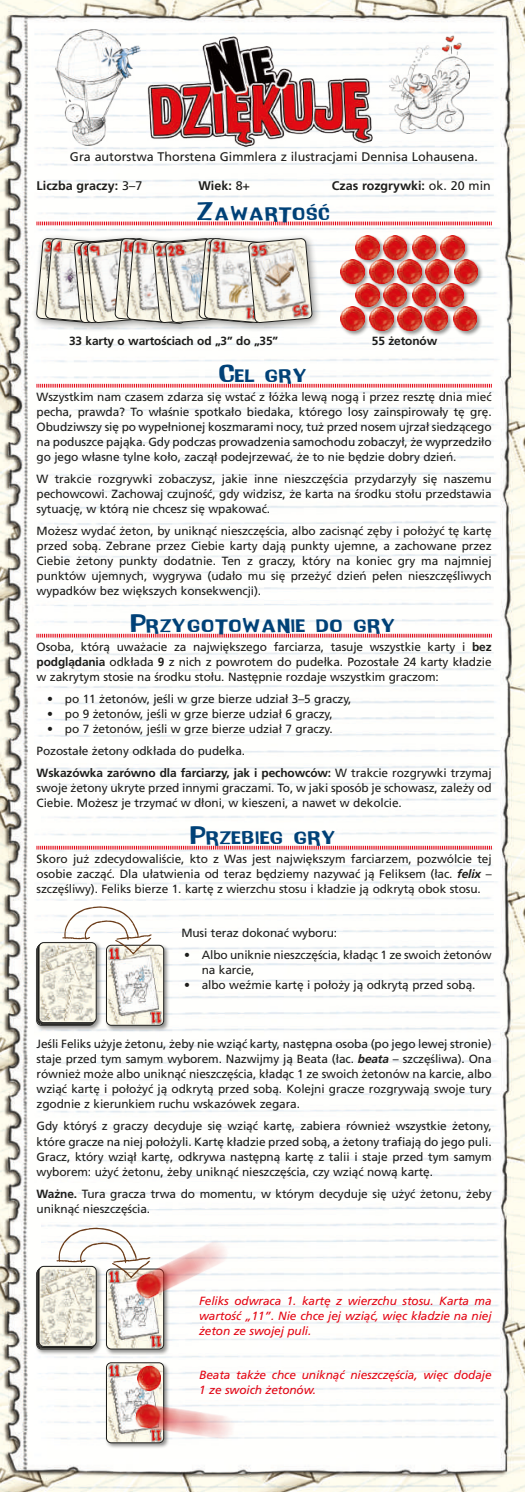
<style>
.page{position:relative;width:525px;height:1492px;background:#fff}
.page>*{position:absolute;margin:0;border:0;box-sizing:border-box;transform-origin:0 0}
.t1{font:25px "Intensa Fuente PL";color:#004177;scale:1.5 1}
.t2{font:12.5px "Frutiger LT Std";color:#1d1d1b}
.t3{font:700 12.5px "Frutiger LT Std";color:#1d1d1b}
.t4{font:11.88px/15px "Frutiger CE";letter-spacing:-.01em;color:#1d1d1b;text-align:justify}
.t5{font:italic 11.88px/15px "Frutiger CE";letter-spacing:-.01em;color:#e30614;text-align:justify}
.t6{font:700 11.88px "Frutiger CE";letter-spacing:-.01em;color:#1d1d1b}
.s1{font-weight:400}
.s2{font-weight:700}
.s3{font-weight:700;font-style:italic}
</style>
<div class="page">
<img style="left:0;top:0;width:524px;height:1491px">
<svg style="left:36px;top:221px;width:456px;height:5px;background:#f39a9f"></svg>
<svg style="left:36px;top:383px;width:456px;height:5px;background:#f39a9f"></svg>
<svg style="left:36px;top:633px;width:456px;height:5px;background:#ef979d"></svg>
<svg style="left:36px;top:845px;width:456px;height:5px;background:#f1999e"></svg>
<div style="left:32px;top:233px;width:289px;height:100px;background:#1d1d1b;opacity:.5"></div>
<svg style="left:36px;top:238px;width:276px;height:86px"></svg>
<div style="left:339px;top:234px;width:145px;height:103px;background:#1d1d1b;opacity:.5"></div>
<img style="left:340px;top:307px;width:24px;height:24px">
<img style="left:355px;top:283px;width:24px;height:24px">
<img style="left:369px;top:307px;width:24px;height:24px">
<img style="left:383px;top:283px;width:23px;height:24px">
<img style="left:397px;top:307px;width:24px;height:24px">
<img style="left:412px;top:283px;width:24px;height:24px">
<img style="left:424px;top:307px;width:23px;height:24px">
<img style="left:439px;top:283px;width:24px;height:24px">
<img style="left:453px;top:307px;width:23px;height:24px">
<img style="left:340px;top:259px;width:24px;height:24px">
<img style="left:355px;top:235px;width:24px;height:24px">
<img style="left:369px;top:259px;width:24px;height:24px">
<img style="left:383px;top:235px;width:23px;height:24px">
<img style="left:397px;top:259px;width:24px;height:24px">
<img style="left:412px;top:236px;width:24px;height:23px">
<img style="left:425px;top:259px;width:23px;height:24px">
<img style="left:440px;top:236px;width:24px;height:23px">
<img style="left:454px;top:259px;width:23px;height:24px">
<div style="left:105px;top:943px;width:65px;height:88px;background:#1d1d1b;opacity:.5"></div>
<img style="left:106px;top:945px;width:58px;height:80px">
<div style="left:106px;top:945px;width:58px;height:80px;border:1px solid #1d1d1b;border-radius:5px"></div>
<div style="left:35px;top:941px;width:68px;height:90px;background:#1d1d1b;opacity:.5"></div>
<div style="left:37px;top:944px;width:57px;height:80px;border:1px solid #1d1d1b;border-radius:5px"></div>
<div style="left:38px;top:942px;width:58px;height:81px;border:1px solid #1d1d1b;border-radius:5px"></div>
<img style="left:39px;top:942px;width:57px;height:80px">
<div style="left:39px;top:942px;width:57px;height:80px;border:1px solid #1d1d1b;border-radius:5px"></div>
<svg style="left:62px;top:906px;width:90px;height:48px"></svg>
<div style="left:105px;top:1360px;width:65px;height:88px;background:#1d1d1b;opacity:.5"></div>
<img style="left:106px;top:1362px;width:58px;height:80px">
<div style="left:106px;top:1362px;width:58px;height:80px;border:1px solid #1d1d1b;border-radius:5px"></div>
<img style="left:126px;top:1395px;width:126px;height:54px">
<img style="left:137px;top:1366px;width:24px;height:23px">
<div style="left:105px;top:1267px;width:65px;height:88px;background:#1d1d1b;opacity:.5"></div>
<img style="left:106px;top:1278px;width:58px;height:70px">
<div style="left:106px;top:1268px;width:58px;height:80px;border:1px solid #1d1d1b;border-radius:5px"></div>
<div style="left:35px;top:1264px;width:68px;height:91px;background:#1d1d1b;opacity:.5"></div>
<img style="left:39px;top:1266px;width:57px;height:80px">
<div style="left:39px;top:1266px;width:57px;height:80px;border:1px solid #1d1d1b;border-radius:5px"></div>
<img style="left:124px;top:1224px;width:125px;height:86px">
<svg style="left:56px;top:1227px;width:94px;height:51px"></svg>
<img style="left:56px;top:30px;width:40px;height:115px">
<img style="left:436px;top:36px;width:33px;height:97px">
<img style="left:96px;top:23px;width:340px;height:142px">
<p class="t2" style="left:70px;top:149px;width:409px">Gra autorstwa Thorstena Gimmlera z ilustracjami Dennisa Lohausena.</p>
<p class="t3" style="left:37px;top:179px;width:107px">Liczba graczy: <span class="s1">3–7</span></p>
<p class="t3" style="left:198px;top:179px;width:53px">Wiek: <span class="s1">8+</span></p>
<p class="t3" style="left:331px;top:179px;width:160px">Czas rozgrywki: <span class="s1">ok. 20 min</span></p>
<h1 class="t1" style="left:197px;top:197px;width:90px">Zawartość</h1>
<p class="t6" style="left:69px;top:334px;width:210px">33 karty o wartościach od „3” do „35”</p>
<p class="t6" style="left:372px;top:334px;width:67px">55 żetonów</p>
<h1 class="t1" style="left:219px;top:359px;width:61px">Cel gry</h1>
<p class="t4" style="left:37px;top:389px;width:456px">Wszystkim nam czasem zdarza się wstać z łóżka lewą nogą i przez resztę dnia mieć pecha, prawda? To właśnie spotkało biedaka, którego losy zainspirowały tę grę.<br>Obudziwszy się po wypełnionej koszmarami nocy, tuż przed nosem ujrzał siedzącego na poduszce pająka. Gdy podczas prowadzenia samochodu zobaczył, że wyprzedziło go jego własne tylne koło, zaczął podejrzewać, że to nie będzie dobry dzień.</p>
<p class="t4" style="left:37px;top:471px;width:456px">W trakcie rozgrywki zobaczysz, jakie inne nieszczęścia przydarzyły się naszemu pechowcowi. Zachowaj czujność, gdy widzisz, że karta na środku stołu przedstawia sytuację, w którą nie chcesz się wpakować.</p>
<p class="t4" style="left:37px;top:523px;width:456px">Możesz wydać żeton, by uniknąć nieszczęścia, albo zacisnąć zęby i położyć tę kartę przed sobą. Zebrane przez Ciebie karty dają punkty ujemne, a zachowane przez Ciebie żetony punkty dodatnie. Ten z graczy, który na koniec gry ma najmniej punktów ujemnych, wygrywa (udało mu się przeżyć dzień pełen nieszczęśliwych wypadków bez większych konsekwencji).</p>
<h1 class="t1" style="left:131px;top:609px;width:179px">Przygotowanie do gry</h1>
<p class="t4" style="left:37px;top:639px;width:456px">Osoba, którą uważacie za największego farciarza, tasuje wszystkie karty i <span class="s2">bez podglądania</span> odkłada <span class="s2">9</span> z nich z powrotem do pudełka. Pozostałe 24 karty kładzie w zakrytym stosie na środku stołu. Następnie rozdaje wszystkim graczom:</p>
<p class="t4" style="left:47px;top:691px;width:306px">• po 11 żetonów, jeśli w grze bierze udział 3–5 graczy,</p>
<p class="t4" style="left:47px;top:706px;width:287px">• po 9 żetonów, jeśli w grze bierze udział 6 graczy,</p>
<p class="t4" style="left:37px;top:717px;width:456px;line-height:22.1px;text-align:left;text-indent:11px">• po 7 żetonów, jeśli w grze bierze udział 7 graczy.<br>Pozostałe żetony odkłada do pudełka.<br><span class="s2">Wskazówka zarówno dla farciarzy, jak i pechowców:</span> W trakcie rozgrywki trzymaj</p>
<p class="t4" style="left:37px;top:780px;width:456px">swoje żetony ukryte przed innymi graczami. To, w jaki sposób je schowasz, zależy od<br>Ciebie. Możesz je trzymać w dłoni, w kieszeni, a nawet w dekolcie.</p>
<h1 class="t1" style="left:190px;top:821px;width:99px">Przebieg gry</h1>
<p class="t4" style="left:37px;top:851px;width:456px">Skoro już zdecydowaliście, kto z Was jest największym farciarzem, pozwólcie tej osobie zacząć. Dla ułatwienia od teraz będziemy nazywać ją Feliksem (łac. <span class="s3">felix</span> – szczęśliwy). Feliks bierze 1. kartę z wierzchu stosu i kładzie ją odkrytą obok stosu.</p>
<p class="t4" style="left:181px;top:925px;width:157px">Musi teraz dokonać wyboru:</p>
<p class="t4" style="left:202px;top:947px;width:291px;text-indent:-18px">• Albo uniknie nieszczęścia, kładąc 1 ze swoich żetonów na karcie,</p>
<p class="t4" style="left:184px;top:977px;width:293px">• albo weźmie kartę i położy ją odkrytą przed sobą.</p>
<p class="t4" style="left:37px;top:1036px;width:456px">Jeśli Feliks użyje żetonu, żeby nie wziąć karty, następna osoba (po jego lewej stronie) staje przed tym samym wyborem. Nazwijmy ją Beata (łac. <span class="s3">beata</span> – szczęśliwa). Ona również może albo uniknąć nieszczęścia, kładąc 1 ze swoich żetonów na karcie, albo wziąć kartę i położyć ją odkrytą przed sobą. Kolejni gracze rozgrywają swoje tury zgodnie z kierunkiem ruchu wskazówek zegara.</p>
<p class="t4" style="left:37px;top:1118px;width:456px">Gdy któryś z graczy decyduje się wziąć kartę, zabiera również wszystkie żetony, które gracze na niej położyli. Kartę kładzie przed sobą, a żetony trafiają do jego puli.<br>Gracz, który wziął kartę, odkrywa następną kartę z talii i staje przed tym samym wyborem: użyć żetonu, żeby uniknąć nieszczęścia, czy wziąć nową kartę.</p>
<p class="t4" style="left:37px;top:1185px;width:456px"><span class="s2">Ważne.</span> Tura gracza trwa do momentu, w którym decyduje się użyć żetonu, żeby uniknąć nieszczęścia.</p>
<p class="t5" style="left:199px;top:1293px;width:294px">Feliks odwraca 1. kartę z wierzchu stosu. Karta ma wartość „11”. Nie chce jej wziąć, więc kładzie na niej żeton ze swojej puli.</p>
<p class="t5" style="left:199px;top:1367px;width:294px">Beata także chce uniknąć nieszczęścia, więc dodaje<br>1 ze swoich żetonów.</p>
</div>
